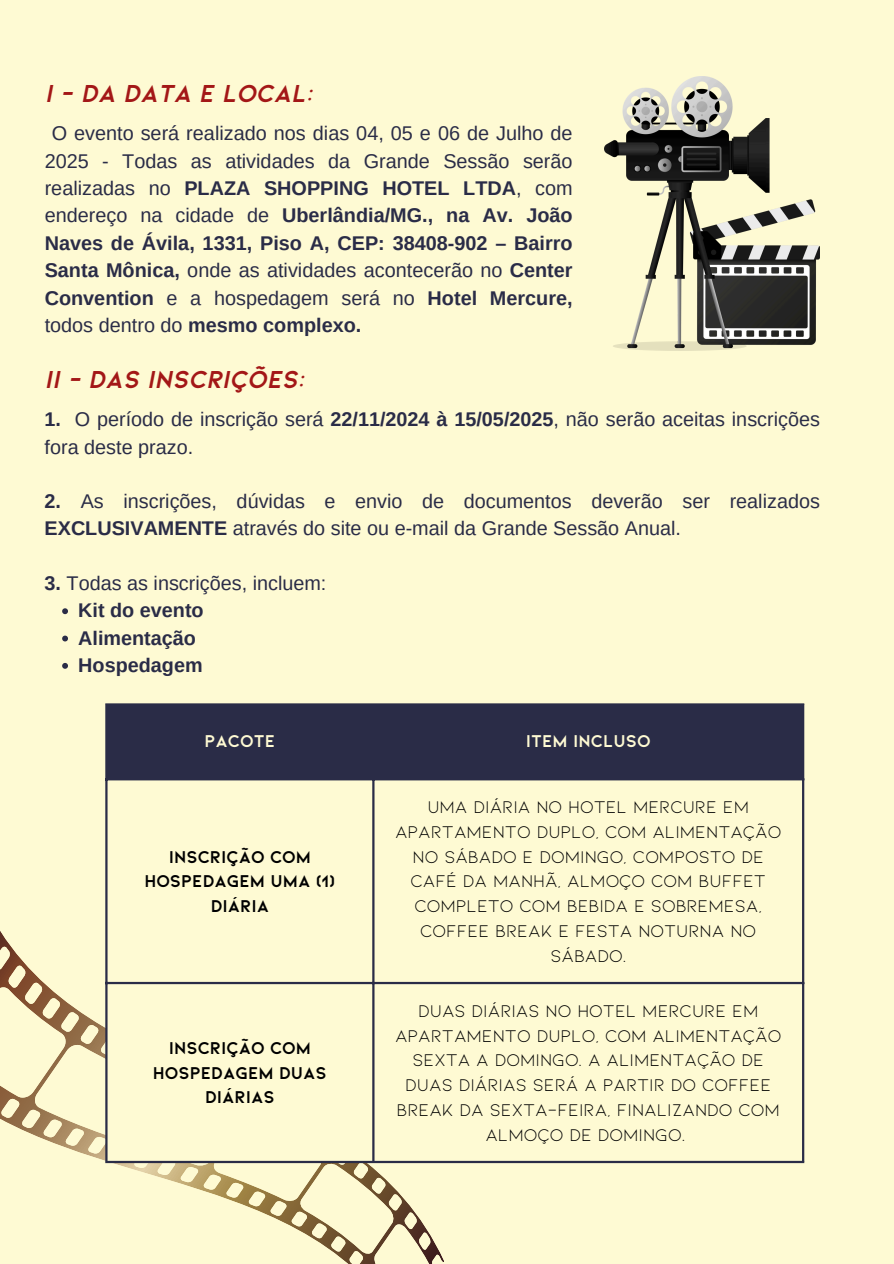
<style>
.page{position:relative;width:894px;height:1264px;background:#fff}
.page>*{position:absolute;margin:0;border:0;box-sizing:border-box;transform-origin:0 0}
.t1{font:700 25.8px "KIONA";color:#a31717}
.t2{font:19.8px/27.5px "Arimo";color:#2a2c47}
.t3{font:700 19.8px "Arimo";color:#2a2c47}
.t4{font:18px/24.8px "KIONA";color:#000;text-align:center}
.t5{font:700 18px/24.8px "KIONA";color:#000;text-align:center}
.t6{font:700 18px "KIONA";color:#fefad3}
.s1{font-weight:700}
</style>
<div class="page">
<div style="left:0;top:0;width:893px;height:1263px;background:#fefad3"></div>
<img style="left:604px;top:77px;width:215px;height:273px">
<svg style="left:62px;top:608px;width:6px;height:6px"></svg>
<svg style="left:62px;top:635px;width:6px;height:6px"></svg>
<svg style="left:62px;top:663px;width:6px;height:5px"></svg>
<svg style="left:0;top:965px;width:247px;height:201px"></svg>
<div style="left:107px;top:705px;width:694px;height:73px;background:#2a2c47"></div>
<svg style="left:107px;top:984px;width:694px;height:176px"></svg>
<hr style="left:105px;top:705px;width:2px;height:455px;background:#2a2c47">
<hr style="left:372px;top:705px;width:2px;height:455px;background:#2a2c47">
<hr style="left:801px;top:705px;width:3px;height:455px;background:#2a2c47">
<hr style="left:105px;top:703px;width:699px;height:2px;background:#2a2c47">
<hr style="left:105px;top:778px;width:699px;height:2px;background:#2a2c47">
<hr style="left:105px;top:981px;width:699px;height:3px;background:#2a2c47">
<hr style="left:105px;top:1160px;width:699px;height:3px;background:#2a2c47">
<p class="t1" style="left:45px;top:76px;width:269px">I - DA DATA E LOCAL:</p>
<p class="t2" style="left:45px;top:119px;width:529px;text-align:justify;text-indent:7px">O evento será realizado nos dias 04, 05 e 06 de Julho de 2025 - Todas as atividades da Grande Sessão serão realizadas no <span class="s1">PLAZA SHOPPING HOTEL LTDA</span>, com endereço na cidade de <span class="s1">Uberlândia/MG., na Av. João Naves de Ávila, 1331, Piso A, CEP: 38408-902 – Bairro Santa Mônica,</span> onde as atividades acontecerão no <span class="s1">Center Convention</span> e a hospedagem será no <span class="s1">Hotel Mercure, </span>todos dentro do <span class="s1">mesmo complexo.</span></p>
<p class="t1" style="left:45px;top:362px;width:261px">II - DAS INSCRIÇÕES:</p>
<p class="t2" style="left:45px;top:405px;width:776px"><span class="s1">1.</span> O período de inscrição será <span class="s1">22/11/2024 à 15/05/2025</span>, não serão aceitas inscrições fora deste prazo.</p>
<h1 class="t2" style="left:45px;top:487px;width:776px"><span class="s1">2.</span> As inscrições, dúvidas e envio de documentos deverão ser realizados<br><span class="s1">EXCLUSIVAMENTE</span> através do site ou e-mail da Grande Sessão Anual.</h1>
<p class="t2" style="left:45px;top:569px;width:283px"><span class="s1">3.</span> Todas as inscrições, incluem:</p>
<p class="t3" style="left:78px;top:599px;width:127px">Kit do evento</p>
<p class="t3" style="left:78px;top:626px;width:119px">Alimentação</p>
<p class="t3" style="left:78px;top:654px;width:126px">Hospedagem</p>
<p class="t6" style="left:204px;top:729px;width:72px">PACOTE</p>
<p class="t6" style="left:525px;top:729px;width:126px">ITEM INCLUSO</p>
<p class="t5" style="left:144px;top:843px;width:192px">INSCRIÇÃO COM<br>HOSPEDAGEM UMA (1)<br>DIÁRIA</p>
<p class="t5" style="left:153px;top:1034px;width:175px">INSCRIÇÃO COM<br>HOSPEDAGEM DUAS<br>DIÁRIAS</p>
<p class="t4" style="left:395px;top:793px;width:388px">UMA DIÁRIA NO HOTEL MERCURE EM<br>APARTAMENTO DUPLO, COM ALIMENTAÇÃO<br>NO SÁBADO E DOMINGO, COMPOSTO DE<br>CAFÉ DA MANHÃ, ALMOÇO COM BUFFET<br>COMPLETO COM BEBIDA E SOBREMESA,<br>COFFEE BREAK E FESTA NOTURNA NO<br>SÁBADO.</p>
<p class="t4" style="left:395px;top:997px;width:388px">DUAS DIÁRIAS NO HOTEL MERCURE EM<br>APARTAMENTO DUPLO, COM ALIMENTAÇÃO<br>SEXTA A DOMINGO. A ALIMENTAÇÃO DE<br>DUAS DIÁRIAS SERÁ A PARTIR DO COFFEE<br>BREAK DA SEXTA-FEIRA, FINALIZANDO COM<br>ALMOÇO DE DOMINGO.</p>
</div>
